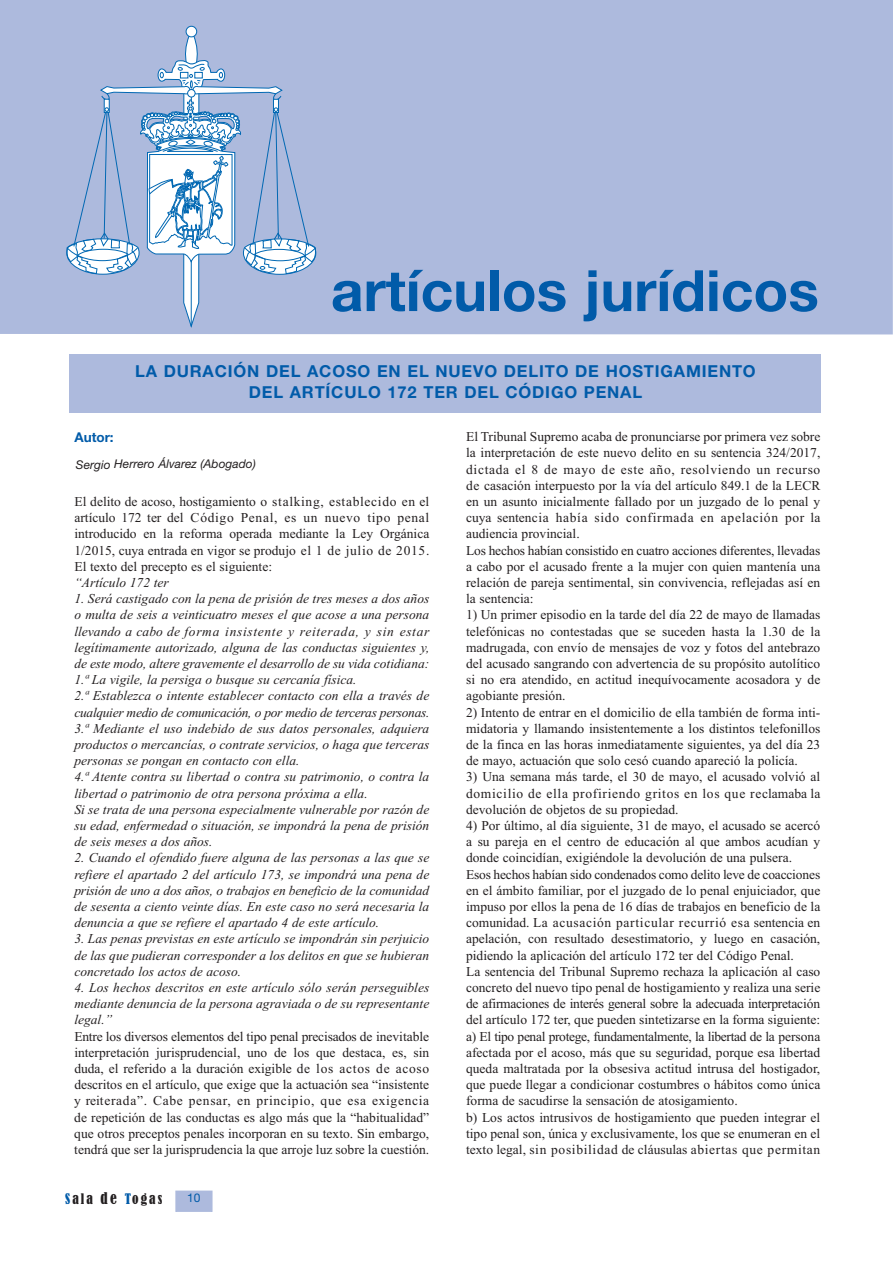
<style>
.page{position:relative;width:893px;height:1263px;background:#fff}
.page>*{position:absolute;margin:0;border:0;box-sizing:border-box;transform-origin:0 0}
.t1{font:700 57px "Helvetica Neue";color:#015ba9}
.t2{font:700 16.5px/21px "Helvetica Neue";letter-spacing:.05em;color:#015ba9;text-align:center}
.t3{font:13.5px/16.2px "Times New Roman";color:#231f20;text-align:justify}
.t4{font:italic 13.5px/16.2px "Times New Roman";color:#231f20;text-align:justify}
.t5{font:condensed 13.5px "Bernard";letter-spacing:.15em;color:#231f20}
.t6{font:700 13.5px "Helvetica Neue";color:#015ba9}
.t7{font:italic 12px "Helvetica Neue";color:#231f20}
.t8{font:12px "Helvetica Neue";color:#015ba9}
.s1{color:#015ba9}
.s2{font-size:15px}
</style>
<div class="page">
<div style="left:176px;top:1191px;width:36px;height:20px;background:#adbadd"></div>
<div style="left:175px;top:1191px;width:37px;height:21px;border:1px solid #adbadd"></div>
<div style="left:0;top:0;width:893px;height:334px;background:#adbadd"></div>
<div style="left:186px;top:26px;width:11px;height:11px;background:#fff;border-radius:50%"></div>
<div style="left:186px;top:26px;width:11px;height:11px;border:1px solid #0168b3;border-radius:50%"></div>
<svg style="left:66px;top:34px;width:251px;height:295px"></svg>
<div style="left:69px;top:354px;width:751px;height:58px;background:#adbadd"></div>
<h1 class="t1" style="left:331px;top:270px;width:489px">artículos jurídicos</h1>
<p class="t2" style="left:135px;top:362px;width:622px">LA DURACIÓN DEL ACOSO EN EL NUEVO DELITO DE HOSTIGAMIENTO<br>DEL ARTÍCULO 172 TER DEL CÓDIGO PENAL</p>
<p class="t6" style="left:74px;top:433px;width:41px">Autor:</p>
<p class="t7" style="left:76px;top:460px;width:181px">Sergio Herrero Álvarez (Abogado)</p>
<p class="t3" style="left:74px;top:493px;width:356px">El delito de acoso, hostigamiento o stalking, establecido en el artículo 172 ter del Código Penal, es un nuevo tipo penal introducido en la reforma operada mediante la Ley Orgánica 1/2015, cuya entrada en vigor se produjo el 1 de julio de 2015.<br>El texto del precepto es el siguiente:</p>
<p class="t4" style="left:74px;top:574px;width:96px">“Artículo 172 ter</p>
<p class="t4" style="left:74px;top:590px;width:356px;text-align:left">1. Será castigado con la pena de prisión de tres meses a dos años o multa de seis a veinticuatro meses el que acose a una persona llevando a cabo de forma insistente y reiterada, y sin estar legítimamente autorizado, alguna de las conductas siguientes y, de este modo, altere gravemente el desarrollo de su vida cotidiana:<br>1.ª La vigile, la persiga o busque su cercanía física.<br>2.ª Establezca o intente establecer contacto con ella a través de cualquier medio de comunicación, o por medio de terceras personas.<br>3.ª Mediante el uso indebido de sus datos personales, adquiera productos o mercancías, o contrate servicios, o haga que terceras personas se pongan en contacto con ella.<br>4.ª Atente contra su libertad o contra su patrimonio, o contra la libertad o patrimonio de otra persona próxima a ella.<br>Si se trata de una persona especialmente vulnerable por razón de su edad, enfermedad o situación, se impondrá la pena de prisión de seis meses a dos años.</p>
<p class="t4" style="left:74px;top:850px;width:356px">2. Cuando el ofendido fuere alguna de las personas a las que se refiere el apartado 2 del artículo 173, se impondrá una pena de prisión de uno a dos años, o trabajos en beneficio de la comunidad de sesenta a ciento veinte días. En este caso no será necesaria la denuncia a que se refiere el apartado 4 de este artículo.</p>
<p class="t4" style="left:74px;top:931px;width:356px">3. Las penas previstas en este artículo se impondrán sin perjuicio de las que pudieran corresponder a los delitos en que se hubieran concretado los actos de acoso.</p>
<p class="t4" style="left:74px;top:979px;width:356px">4. Los hechos descritos en este artículo sólo serán perseguibles mediante denuncia de la persona agraviada o de su representante legal.”</p>
<p class="t3" style="left:74px;top:1028px;width:356px">Entre los diversos elementos del tipo penal precisados de inevitable interpretación jurisprudencial, uno de los que destaca, es, sin duda, el referido a la duración exigible de los actos de acoso descritos en el artículo, que exige que la actuación sea “insistente y reiterada”. Cabe pensar, en principio, que esa exigencia de repetición de las conductas es algo más que la “habitualidad” que otros preceptos penales incorporan en su texto. Sin embargo, tendrá que ser la jurisprudencia la que arroje luz sobre la cuestión.</p>
<p class="t5" style="left:65px;top:1192px;width:99px"><span class="s1">S</span>ala <span class="s2">de</span> <span class="s1">T</span>ogas</p>
<p class="t8" style="left:187px;top:1194px;width:15px">10</p>
<p class="t3" style="left:466px;top:428px;width:356px;text-align:left">El Tribunal Supremo acaba de pronunciarse por primera vez sobre la interpretación de este nuevo delito en su sentencia 324/2017, dictada el 8 de mayo de este año, resolviendo un recurso de casación interpuesto por la vía del artículo 849.1 de la LECR en un asunto inicialmente fallado por un juzgado de lo penal y cuya sentencia había sido confirmada en apelación por la audiencia provincial.<br>Los hechos habían consistido en cuatro acciones diferentes, llevadas a cabo por el acusado frente a la mujer con quien mantenía una relación de pareja sentimental, sin convivencia, reflejadas así en la sentencia:</p>
<p class="t3" style="left:466px;top:607px;width:356px">1) Un primer episodio en la tarde del día 22 de mayo de llamadas telefónicas no contestadas que se suceden hasta la 1.30 de la madrugada, con envío de mensajes de voz y fotos del antebrazo del acusado sangrando con advertencia de su propósito autolítico si no era atendido, en actitud inequívocamente acosadora y de agobiante presión.</p>
<p class="t3" style="left:466px;top:704px;width:356px">2) Intento de entrar en el domicilio de ella también de forma inti&shy;midatoria y llamando insistentemente a los distintos telefonillos de la finca en las horas inmediatamente siguientes, ya del día 23 de mayo, actuación que solo cesó cuando apareció la policía.</p>
<p class="t3" style="left:466px;top:769px;width:356px">3) Una semana más tarde, el 30 de mayo, el acusado volvió al domicilio de ella profiriendo gritos en los que reclamaba la devolución de objetos de su propiedad.</p>
<p class="t3" style="left:466px;top:817px;width:356px;text-align:left">4) Por último, al día siguiente, 31 de mayo, el acusado se acercó a su pareja en el centro de educación al que ambos acudían y donde coincidían, exigiéndole la devolución de una pulsera.<br>Esos hechos habían sido condenados como delito leve de coacciones en el ámbito familiar, por el juzgado de lo penal enjuiciador, que impuso por ellos la pena de 16 días de trabajos en beneficio de la comunidad. La acusación particular recurrió esa sentencia en apelación, con resultado desestimatorio, y luego en casación, pidiendo la aplicación del artículo 172 ter del Código Penal.<br>La sentencia del Tribunal Supremo rechaza la aplicación al caso concreto del nuevo tipo penal de hostigamiento y realiza una serie de afirmaciones de interés general sobre la adecuada interpretación del artículo 172 ter, que pueden sintetizarse en la forma siguiente: a) El tipo penal protege, fundamentalmente, la libertad de la persona afectada por el acoso, más que su seguridad, porque esa libertad queda maltratada por la obsesiva actitud intrusa del hostigador, que puede llegar a condicionar costumbres o hábitos como única forma de sacudirse la sensación de atosigamiento.<br>b) Los actos intrusivos de hostigamiento que pueden integrar el tipo penal son, única y exclusivamente, los que se enumeran en el texto legal, sin posibilidad de cláusulas abiertas que permitan</p>
</div>
